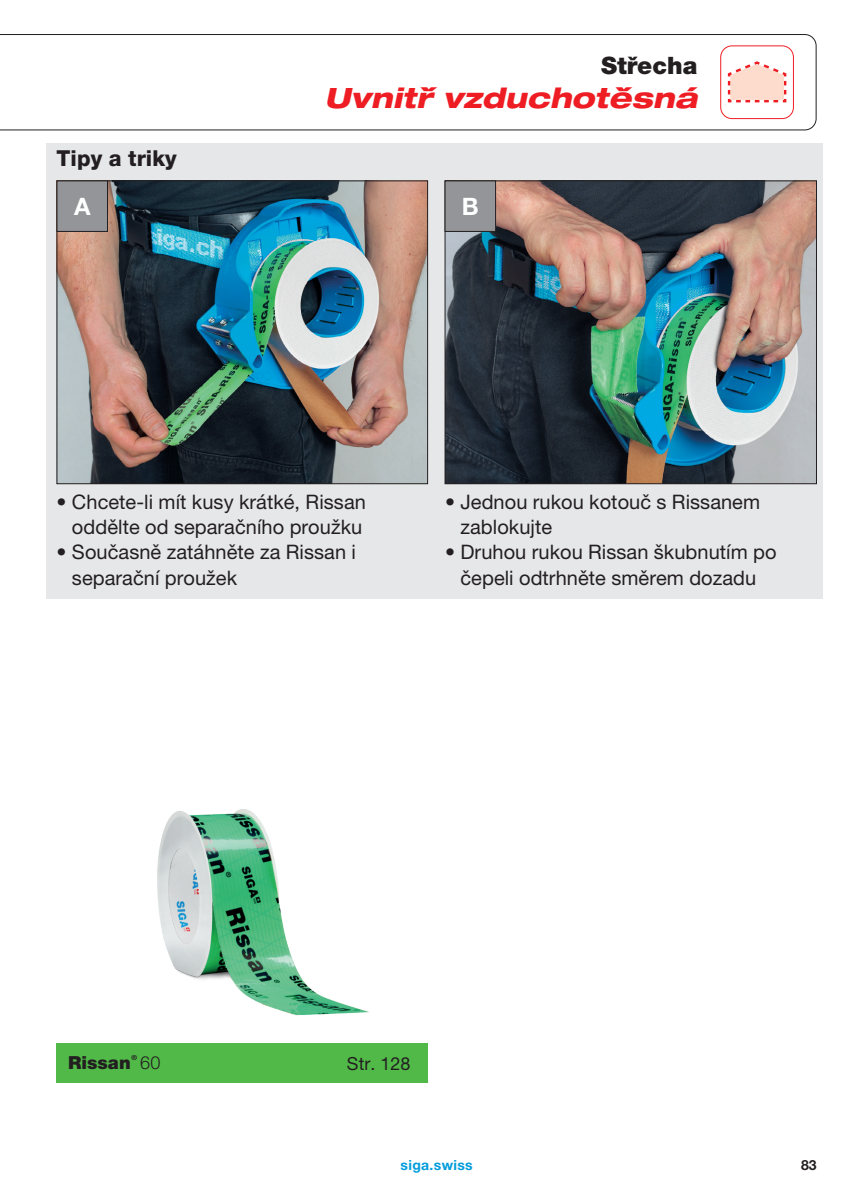
<style>
.page{position:relative;width:862px;height:1191px;background:#fff}
.page>*{position:absolute;margin:0;border:0;box-sizing:border-box;transform-origin:0 0}
.t1{font:italic 800 expanded 28px "Helvetica Neue LT Pro";letter-spacing:.005em;color:#ee1d23}
.t2{font:900 24px "Helvetica Neue LT Pro";letter-spacing:.005em;color:#231f20}
.t3{font:700 24px "Helvetica Neue LT Pro";color:#fff}
.t4{font:800 22px "Helvetica Neue LT Pro";letter-spacing:.005em;color:#231f20}
.t5{font:20px/25.2px "Helvetica Neue LT Pro";letter-spacing:.005em;color:#231f20;text-align:center}
.t6{font:18px "Helvetica Neue LT Pro";letter-spacing:.005em;color:#231f20}
.t7{font:900 18px "Helvetica Neue LT Pro";letter-spacing:.005em;color:#231f20}
.t8{font:300 18px "Helvetica Neue LT Pro";color:#231f20}
.t9{font:700 14px "Helvetica Neue LT Pro";letter-spacing:.025em;color:#009cdb}
.t10{font:700 14px "Helvetica Neue LT Pro";color:#231f20}
.t11{font:700 7px "Helvetica Neue LT Pro";color:#231f20}
</style>
<div class="page">
<svg style="left:0;top:34px;width:816px;height:96px"></svg>
<svg style="left:726px;top:60px;width:61px;height:44px"></svg>
<div style="left:720px;top:45px;width:74px;height:74px;border:1px solid #ee1d23;border-radius:11px"></div>
<div style="left:57px;top:1043px;width:371px;height:40px;background:#51b948"></div>
<img style="left:157px;top:809px;width:212px;height:207px">
<div style="left:47px;top:143px;width:776px;height:455px;background:#e6e7e9"></div>
<img style="left:59px;top:183px;width:367px;height:299px">
<div style="left:57px;top:181px;width:371px;height:303px;border:1px solid #231f20"></div>
<div style="left:57px;top:181px;width:50px;height:50px;background:#939598"></div>
<div style="left:57px;top:181px;width:51px;height:51px;border:1px solid #231f20"></div>
<img style="left:447px;top:183px;width:367px;height:299px">
<div style="left:445px;top:181px;width:371px;height:303px;border:1px solid #231f20"></div>
<div style="left:445px;top:181px;width:50px;height:50px;background:#939598"></div>
<div style="left:445px;top:181px;width:51px;height:51px;border:1px solid #231f20"></div>
<p class="t2" style="left:601px;top:51px;width:98px">Střecha</p>
<p class="t4" style="left:57px;top:145px;width:122px">Tipy a triky</p>
<h1 class="t1" style="left:324px;top:80px;width:375px">Uvnitř vzduchotěsná</h1>
<p class="t3" style="left:74px;top:191px;width:18px">A</p>
<p class="t3" style="left:462px;top:191px;width:18px">B</p>
<p class="t5" style="left:57px;top:489px;width:311px">• Chcete-li mít kusy krátké, Rissan oddělte od separačního proužku</p>
<p class="t5" style="left:72px;top:539px;width:285px;text-align:left;text-indent:-15px">• Současně zatáhněte za Rissan i separační proužek</p>
<p class="t5" style="left:460px;top:489px;width:301px;text-align:left;text-indent:-15px">• Jednou rukou kotouč s Rissanem zablokujte</p>
<p class="t5" style="left:445px;top:539px;width:333px">• Druhou rukou Rissan škubnutím po čepeli odtrhněte směrem dozadu</p>
<p class="t7" style="left:68px;top:1051px;width:64px">Rissan</p>
<p class="t11" style="left:132px;top:1053px;width:7px">®</p>
<p class="t8" style="left:140px;top:1051px;width:22px">60</p>
<p class="t6" style="left:347px;top:1052px;width:65px">Str. 128</p>
<p class="t9" style="left:401px;top:1156px;width:74px">siga.swiss</p>
<p class="t10" style="left:801px;top:1156px;width:17px">83</p>
</div>
